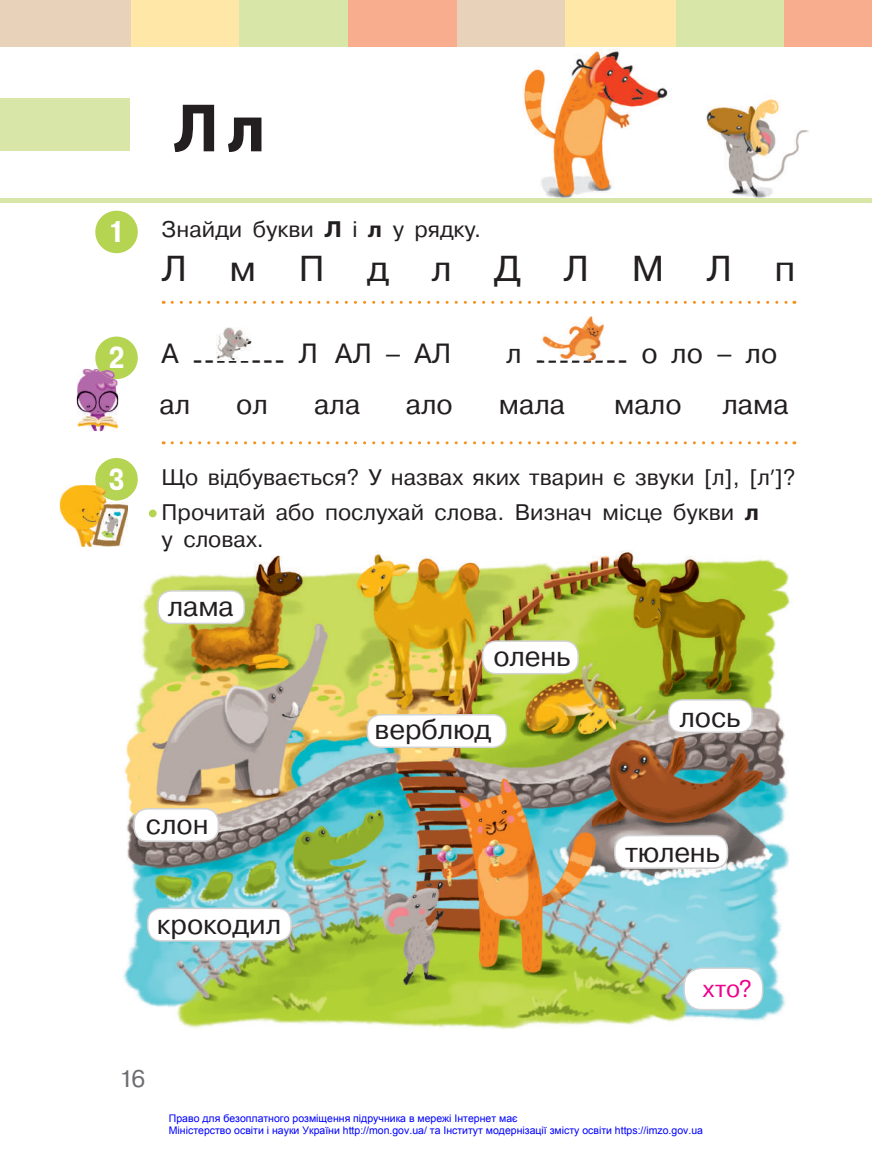
<style>
.page{position:relative;width:872px;height:1149px;background:#fff}
.page>*{position:absolute;margin:0;border:0;box-sizing:border-box;transform-origin:0 0}
.t1{font:700 69px "Myriad Pro";color:#231f20}
.t2{font:36px "Pragmatica C";color:#231f20}
.t3{font:700 30px "Pragmatica Cond C";color:#fff}
.t4{font:27.75px "Pragmatica C";color:#231f20}
.t5{font:24px "Pragmatica C";color:#ed028c}
.t6{font:24px "Pragmatica C";color:#6c6d70}
.t7{font:22.5px/35.5px "Pragmatica C";color:#231f20}
.t8{font:10.5px/12.6px "Arial";color:#00f}
.s1{font-weight:700}
.s2{font-family:"Myriad Pro"}
</style>
<div class="page">
<div style="left:130px;top:0;width:109px;height:47px;background:#ffe7a7"></div>
<div style="left:239px;top:0;width:109px;height:47px;background:#d8e7a7"></div>
<div style="left:675px;top:0;width:109px;height:47px;background:#d8e7a7"></div>
<div style="left:348px;top:0;width:109px;height:47px;background:#f8ad8f"></div>
<div style="left:784px;top:0;width:88px;height:47px;background:#f8ad8f"></div>
<div style="left:0;top:0;width:130px;height:47px;background:#e8d3ba"></div>
<div style="left:457px;top:0;width:108px;height:47px;background:#e8d3ba"></div>
<div style="left:565px;top:0;width:110px;height:47px;background:#ffe7a7"></div>
<svg style="left:172px;top:301px;width:623px;height:3px"></svg>
<svg style="left:172px;top:441px;width:623px;height:3px"></svg>
<img style="left:123px;top:550px;width:668px;height:479px">
<img style="left:162px;top:550px;width:99px;height:1px">
<div style="left:148px;top:908px;width:143px;height:32px;background:#fff;border-radius:14px"></div>
<div style="left:147px;top:907px;width:145px;height:34px;border:1px solid #d1d2d4;border-radius:14px"></div>
<div style="left:158px;top:590px;width:86px;height:33px;background:#fff;border-radius:14px"></div>
<div style="left:157px;top:590px;width:88px;height:34px;border:1px solid #d1d2d4;border-radius:14px"></div>
<div style="left:482px;top:641px;width:96px;height:32px;background:#fff;border-radius:14px"></div>
<div style="left:482px;top:640px;width:97px;height:34px;border:1px solid #d1d2d4;border-radius:14px"></div>
<div style="left:615px;top:835px;width:112px;height:32px;background:#fff;border-radius:14px"></div>
<div style="left:614px;top:834px;width:114px;height:34px;border:1px solid #d1d2d4;border-radius:14px"></div>
<div style="left:134px;top:808px;width:84px;height:33px;background:#fff;border-radius:14px"></div>
<div style="left:133px;top:807px;width:86px;height:34px;border:1px solid #d1d2d4;border-radius:14px"></div>
<div style="left:367px;top:714px;width:139px;height:33px;background:#fff;border-radius:14px"></div>
<div style="left:367px;top:713px;width:140px;height:34px;border:1px solid #d1d2d4;border-radius:14px"></div>
<div style="left:668px;top:699px;width:84px;height:33px;background:#fff;border-radius:14px"></div>
<div style="left:668px;top:699px;width:85px;height:34px;border:1px solid #d1d2d4;border-radius:14px"></div>
<svg style="left:95px;top:210px;width:43px;height:44px"></svg>
<svg style="left:95px;top:336px;width:43px;height:43px"></svg>
<img style="left:77px;top:369px;width:41px;height:62px">
<img style="left:98px;top:369px;width:20px;height:10px">
<img style="left:60px;top:485px;width:68px;height:61px">
<svg style="left:92px;top:458px;width:46px;height:45px"></svg>
<div style="left:149px;top:509px;width:8px;height:8px;background:#b5d451;border-radius:50%"></div>
<div style="left:0;top:98px;width:129px;height:52px;background:#d8e7a7"></div>
<img style="left:543px;top:316px;width:60px;height:45px">
<img style="left:217px;top:327px;width:34px;height:33px">
<hr style="left:0;top:198px;width:870px;height:4px;background:#d8e7a7">
<img style="left:523px;top:49px;width:286px;height:149px">
<div style="left:684px;top:967px;width:78px;height:42px;background:#fff;border-radius:18px"></div>
<div style="left:683px;top:967px;width:80px;height:43px;border:1px solid #d1d2d4;border-radius:18px"></div>
<h1 class="t1" style="left:174px;top:83px;width:93px">Л л</h1>
<h3 class="t3" style="left:108px;top:215px;width:19px">1</h3>
<h3 class="t7" style="left:162px;top:212px;width:321px">Знайди букви <span class="s1">Л</span> і <span class="s1">л</span> у рядку.</h3>
<h2 class="t2" style="left:162px;top:248px;width:635px">Л м П д л Д Л М Л п</h2>
<h3 class="t3" style="left:109px;top:341px;width:17px">2</h3>
<h3 class="t4" style="left:162px;top:344px;width:291px">А -------- Л АЛ – АЛ</h3>
<h3 class="t4" style="left:506px;top:344px;width:273px">л -------- о ло – ло</h3>
<h3 class="t4" style="left:160px;top:388px;width:32px">ал</h3>
<h3 class="t4" style="left:236px;top:388px;width:33px">ол</h3>
<h3 class="t4" style="left:314px;top:388px;width:48px">ала</h3>
<h3 class="t4" style="left:406px;top:388px;width:49px">ало</h3>
<h3 class="t4" style="left:499px;top:388px;width:68px">мала</h3>
<h3 class="t4" style="left:614px;top:388px;width:69px">мало</h3>
<h3 class="t4" style="left:722px;top:388px;width:68px">лама</h3>
<h3 class="t3" style="left:109px;top:462px;width:17px">3</h3>
<h3 class="t7" style="left:162px;top:459px;width:635px">Що відбувається? У назвах яких тварин є звуки [л], [л<span class="s2">’</span>]?<br>Прочитай або послухай слова. Визнач місце букви <span class="s1">л</span></h3>
<h3 class="t7" style="left:162px;top:521px;width:104px">у словах.</h3>
<h3 class="t4" style="left:168px;top:591px;width:68px">лама</h3>
<h3 class="t4" style="left:493px;top:640px;width:78px">олень</h3>
<h3 class="t4" style="left:374px;top:714px;width:118px">верблюд</h3>
<h3 class="t4" style="left:679px;top:701px;width:62px">лось</h3>
<h3 class="t4" style="left:146px;top:808px;width:64px">слон</h3>
<h3 class="t4" style="left:157px;top:908px;width:126px">крокодил</h3>
<h3 class="t4" style="left:625px;top:836px;width:96px">тюлень</h3>
<h3 class="t5" style="left:702px;top:974px;width:51px">хто?</h3>
<h3 class="t6" style="left:119px;top:1064px;width:28px">16</h3>
<p class="t8" style="left:169px;top:1111px;width:535px">Право для безоплатного розміщення підручника в мережі Інтернет має<br>Міністерство освіти і науки України http://mon.gov.ua/ та Інститут модернізації змісту освіти https://imzo.gov.ua</p>
</div>
